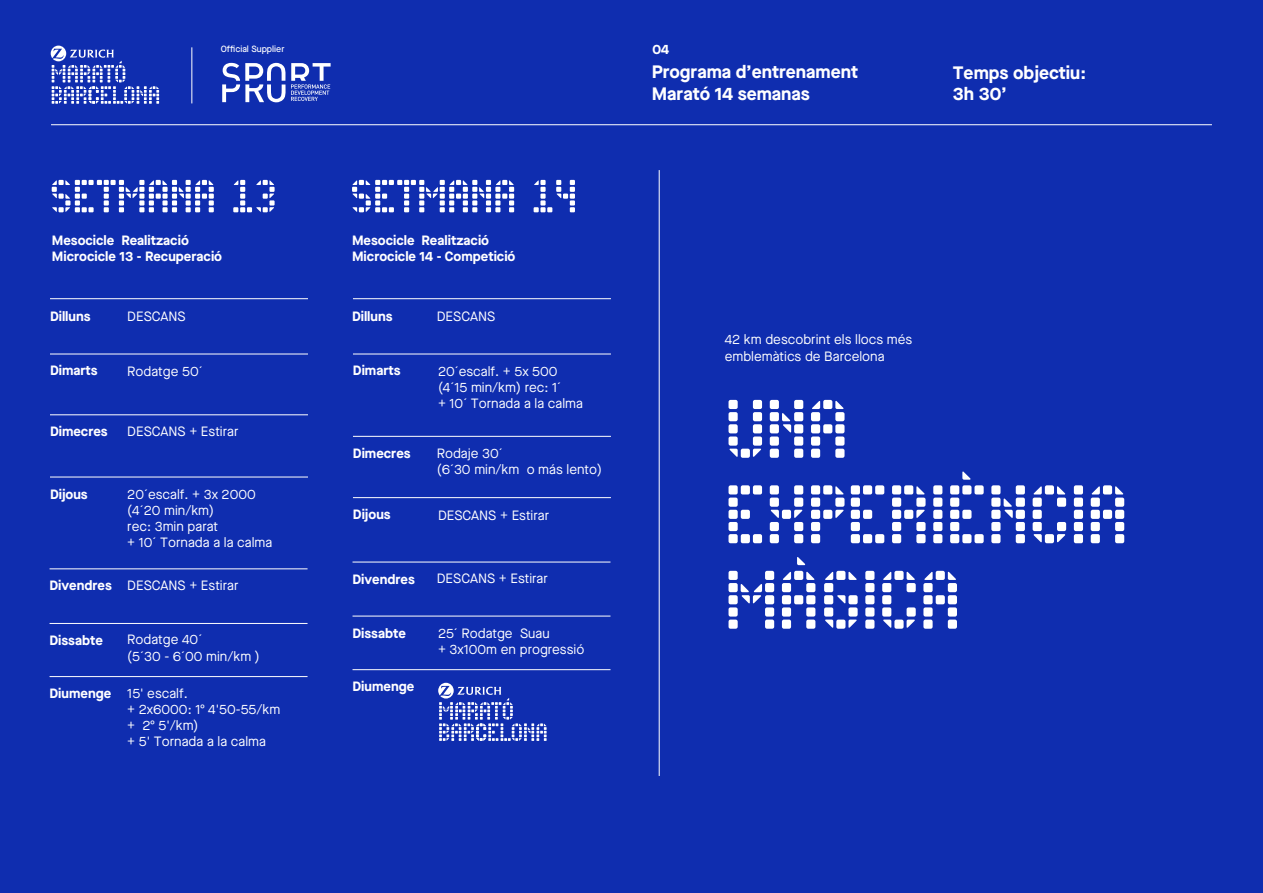
<style>
.page{position:relative;width:1263px;height:893px;background:#0f2daf}
.page>*{position:absolute;margin:0;border:0;box-sizing:border-box;transform-origin:0 0}
.t1{font:96.3px/85.5px "Marato Barcelona null";color:#fff}
.t2{font:54px "Marato Barcelona null";color:#fff}
.t3{font:700 18px/21.6px "Maison Neue";color:#fff}
.t4{font:13.5px/16.2px "Maison Neue";color:#fff}
.t5{font:700 13.5px/16.2px "Maison Neue";color:#fff}
.t6{font:500 9px "Maison Neue";color:#fff}
</style>
<div class="page">
<hr style="left:50px;top:298px;width:258px;height:1px;background:#fff">
<hr style="left:353px;top:298px;width:258px;height:1px;background:#fff">
<hr style="left:50px;top:354px;width:258px;height:1px;background:#fff">
<hr style="left:353px;top:354px;width:258px;height:1px;background:#fff">
<hr style="left:50px;top:414px;width:258px;height:1px;background:#fff">
<hr style="left:353px;top:436px;width:258px;height:1px;background:#fff">
<hr style="left:50px;top:477px;width:258px;height:1px;background:#fff">
<hr style="left:353px;top:497px;width:258px;height:1px;background:#fff">
<hr style="left:50px;top:568px;width:258px;height:1px;background:#fff">
<hr style="left:352px;top:562px;width:258px;height:1px;background:#fff">
<hr style="left:50px;top:623px;width:258px;height:1px;background:#fff">
<hr style="left:352px;top:616px;width:258px;height:1px;background:#fff">
<hr style="left:50px;top:676px;width:258px;height:1px;background:#fff">
<hr style="left:352px;top:669px;width:258px;height:1px;background:#fff">
<hr style="left:51px;top:124px;width:1161px;height:1px;background:#fff">
<svg style="left:51px;top:46px;width:108px;height:58px"></svg>
<svg style="left:438px;top:683px;width:109px;height:58px"></svg>
<hr style="left:191px;top:47px;width:1px;height:56px;background:#fff">
<hr style="left:659px;top:170px;width:1px;height:606px;background:#fff">
<svg style="left:222px;top:63px;width:109px;height:39px"></svg>
<p class="t6" style="left:221px;top:43px;width:65px">Official Supplier</p>
<h2 class="t2" style="left:50px;top:170px;width:229px">SETMANA 13</h2>
<h2 class="t2" style="left:350px;top:170px;width:229px">SETMANA 14</h2>
<p class="t5" style="left:52px;top:232px;width:172px">Mesocicle Realització<br>Microcicle 13 - Recuperació</p>
<p class="t5" style="left:352px;top:232px;width:165px">Mesocicle Realització<br>Microcicle 14 - Competició</p>
<p class="t5" style="left:50px;top:308px;width:42px">Dilluns</p>
<p class="t5" style="left:352px;top:308px;width:42px">Dilluns</p>
<p class="t4" style="left:127px;top:308px;width:60px">DESCANS</p>
<p class="t5" style="left:50px;top:362px;width:49px">Dimarts</p>
<p class="t5" style="left:353px;top:362px;width:49px">Dimarts</p>
<p class="t4" style="left:127px;top:363px;width:77px">Rodatge 50´</p>
<p class="t5" style="left:50px;top:423px;width:59px">Dimecres</p>
<p class="t4" style="left:127px;top:423px;width:113px">DESCANS + Estirar</p>
<p class="t5" style="left:353px;top:445px;width:59px">Dimecres</p>
<p class="t5" style="left:50px;top:485px;width:39px">Dijous</p>
<p class="t4" style="left:127px;top:486px;width:147px">20´escalf. + 3x 2000 (4´20 min/km)<br>rec: 3min parat<br>+ 10´ Tornada a la calma</p>
<p class="t5" style="left:353px;top:506px;width:39px">Dijous</p>
<p class="t5" style="left:50px;top:577px;width:64px">Divendres</p>
<p class="t4" style="left:127px;top:577px;width:113px">DESCANS + Estirar</p>
<p class="t5" style="left:352px;top:570px;width:64px">Divendres</p>
<p class="t5" style="left:50px;top:632px;width:55px">Dissabte</p>
<p class="t5" style="left:50px;top:685px;width:63px">Diumenge</p>
<p class="t4" style="left:127px;top:631px;width:134px">Rodatge 40´<br>(5´30 - 6´00 min/km )</p>
<p class="t4" style="left:127px;top:685px;width:155px">15' escalf.<br>+ 2x6000: 1º 4'50-55/km + 2º 5'/km)<br>+ 5' Tornada a la calma</p>
<p class="t5" style="left:352px;top:624px;width:55px">Dissabte</p>
<p class="t5" style="left:352px;top:678px;width:63px">Diumenge</p>
<p class="t4" style="left:437px;top:308px;width:60px">DESCANS</p>
<p class="t4" style="left:438px;top:363px;width:147px">20´escalf. + 5x 500 (4´15 min/km) rec: 1´<br>+ 10´ Tornada a la calma</p>
<p class="t4" style="left:437px;top:445px;width:167px">Rodaje 30´<br>(6´30 min/km o más lento)</p>
<p class="t4" style="left:438px;top:507px;width:113px">DESCANS + Estirar</p>
<p class="t4" style="left:437px;top:570px;width:113px">DESCANS + Estirar</p>
<p class="t4" style="left:438px;top:625px;width:148px">25´ Rodatge Suau<br>+ 3x100m en progressió</p>
<p class="t5" style="left:652px;top:41px;width:18px">04</p>
<h3 class="t3" style="left:652px;top:61px;width:208px">Programa d’entrenament<br>Marató 14 semanas</h3>
<h3 class="t3" style="left:953px;top:62px;width:135px;line-height:20.5px">Temps objectiu:<br>3h 30’</h3>
<p class="t4" style="left:725px;top:331px;width:189px">42 km descobrint els llocs més emblemàtics de Barcelona</p>
<h1 class="t1" style="left:725px;top:384px;width:405px">UNA<br>EXPERIÈNCIA<br>MÀGICA</h1>
</div>
